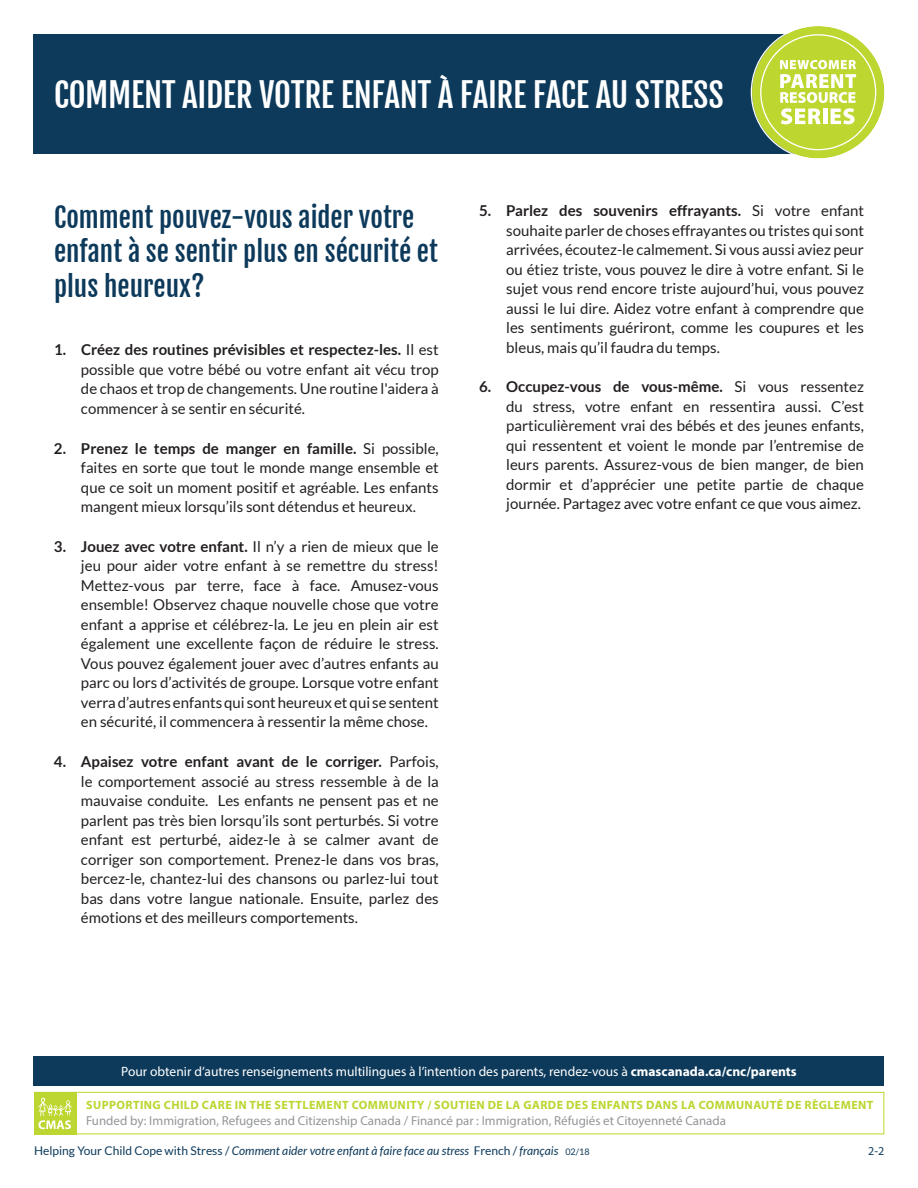
<style>
.page{position:relative;width:918px;height:1188px;background:#fff}
.page>*{position:absolute;margin:0;border:0;box-sizing:border-box;transform-origin:0 0}
.t1{font:33px "Fjalla One";letter-spacing:-.01em;color:#fff}
.t2{font:27px/34.5px "Fjalla One";color:#0d3a5b}
.t3{font:15px/19.5px "Lato";color:#231f20;text-align:justify}
.t4{font:13.5px "Myriad Pro";color:#fff}
.t5{font:12.9px "Myriad Pro";color:#939598}
.t6{font:700 12px "Myriad Pro";letter-spacing:.035em;color:#bdd530}
.t7{font:italic 12px "Lato";color:#0d3a5b}
.t8{font:12px "Myriad Pro";color:#0d3a5b}
.s1{font-weight:700}
.s2{font-style:normal}
.s3{font-style:normal;font-size:9px}
</style>
<div class="page">
<div style="left:34px;top:1056px;width:850px;height:30px;background:#0d3a5b"></div>
<div style="left:34px;top:1092px;width:850px;height:42px;border:1px solid #bed630"></div>
<div style="left:34px;top:1092px;width:42px;height:42px;background:#bed631"></div>
<svg style="left:38px;top:1097px;width:35px;height:32px"></svg>
<div style="left:34px;top:34px;width:788px;height:119px;background:#0d3a5b"></div>
<svg style="left:751px;top:26px;width:134px;height:133px"></svg>
<h1 class="t1" style="left:54px;top:75px;width:671px">COMMENT AIDER VOTRE ENFANT À FAIRE FACE AU STRESS</h1>
<h2 class="t2" style="left:54px;top:200px;width:386px">Comment pouvez-vous aider votre enfant à se sentir plus en sécurité et plus heureux?</h2>
<p class="t3" style="left:81px;top:340px;width:359px;text-indent:-27px"><span class="s1">1. Créez des routines prévisibles et respectez-les.</span> Il est possible que votre bébé ou votre enfant ait vécu trop de chaos et trop de changements. Une routine l'aidera à commencer à se sentir en sécurité.</p>
<p class="t3" style="left:81px;top:438px;width:359px;text-indent:-27px"><span class="s1">2. Prenez le temps de manger en famille.</span> Si possible, faites en sorte que tout le monde mange ensemble et que ce soit un moment positif et agréable. Les enfants mangent mieux lorsqu’ils sont détendus et heureux.</p>
<p class="t3" style="left:81px;top:537px;width:359px;text-indent:-27px"><span class="s1">3. Jouez avec votre enfant.</span> Il n’y a rien de mieux que le jeu pour aider votre enfant à se remettre du stress!<br>Mettez-vous par terre, face à face. Amusez-vous ensemble! Observez chaque nouvelle chose que votre enfant a apprise et célébrez-la. Le jeu en plein air est également une excellente façon de réduire le stress.<br>Vous pouvez également jouer avec d’autres enfants au parc ou lors d’activités de groupe. Lorsque votre enfant verra d’autres enfants qui sont heureux et qui se sentent en sécurité, il commencera à ressentir la même chose.</p>
<p class="t3" style="left:81px;top:752px;width:359px;text-indent:-27px"><span class="s1">4. Apaisez votre enfant avant de le corriger.</span> Parfois, le comportement associé au stress ressemble à de la mauvaise conduite. Les enfants ne pensent pas et ne parlent pas très bien lorsqu’ils sont perturbés. Si votre enfant est perturbé, aidez-le à se calmer avant de corriger son comportement. Prenez-le dans vos bras, bercez-le, chantez-lui des chansons ou parlez-lui tout bas dans votre langue nationale. Ensuite, parlez des émotions et des meilleurs comportements.</p>
<p class="t3" style="left:506px;top:201px;width:359px;text-indent:-27px"><span class="s1">5. Parlez des souvenirs effrayants.</span> Si votre enfant souhaite parler de choses effrayantes ou tristes qui sont arrivées, écoutez-le calmement. Si vous aussi aviez peur ou étiez triste, vous pouvez le dire à votre enfant. Si le sujet vous rend encore triste aujourd’hui, vous pouvez aussi le lui dire. Aidez votre enfant à comprendre que les sentiments guériront, comme les coupures et les bleus, mais qu’il faudra du temps.</p>
<p class="t3" style="left:506px;top:377px;width:359px;text-indent:-27px"><span class="s1">6. Occupez-vous de vous-même.</span> Si vous ressentez du stress, votre enfant en ressentira aussi. C’est particulièrement vrai des bébés et des jeunes enfants, qui ressentent et voient le monde par l’entremise de leurs parents. Assurez-vous de bien manger, de bien dormir et d’apprécier une petite partie de chaque journée. Partagez avec votre enfant ce que vous aimez.</p>
<p class="t4" style="left:121px;top:1063px;width:677px">Pour obtenir d’autres renseignements multilingues à l’intention des parents, rendez-vous à <span class="s1">CMASCANADA.CA/CNC/PARENTS</span></p>
<p class="t6" style="left:86px;top:1097px;width:789px">SUPPORTING CHILD CARE IN THE SETTLEMENT COMMUNITY / SOUTIEN DE LA GARDE DES ENFANTS DANS LA COMMUNAUTÉ DE RÈGLEMENT</p>
<p class="t5" style="left:86px;top:1113px;width:642px">Funded by: Immigration, Refugees and Citizenship Canada / Financé par : Immigration, Réfugiés et Citoyenneté Canada</p>
<p class="t7" style="left:34px;top:1144px;width:557px"><span class="s2">Helping Your Child Cope with Stress /</span> Comment aider votre enfant à faire face au stress <span class="s2">French /</span> français <span class="s3">02/18</span></p>
<p class="t8" style="left:868px;top:1144px;width:17px">1-2</p>
<p class="t8" style="left:868px;top:1144px;width:8px">2</p>
</div>
